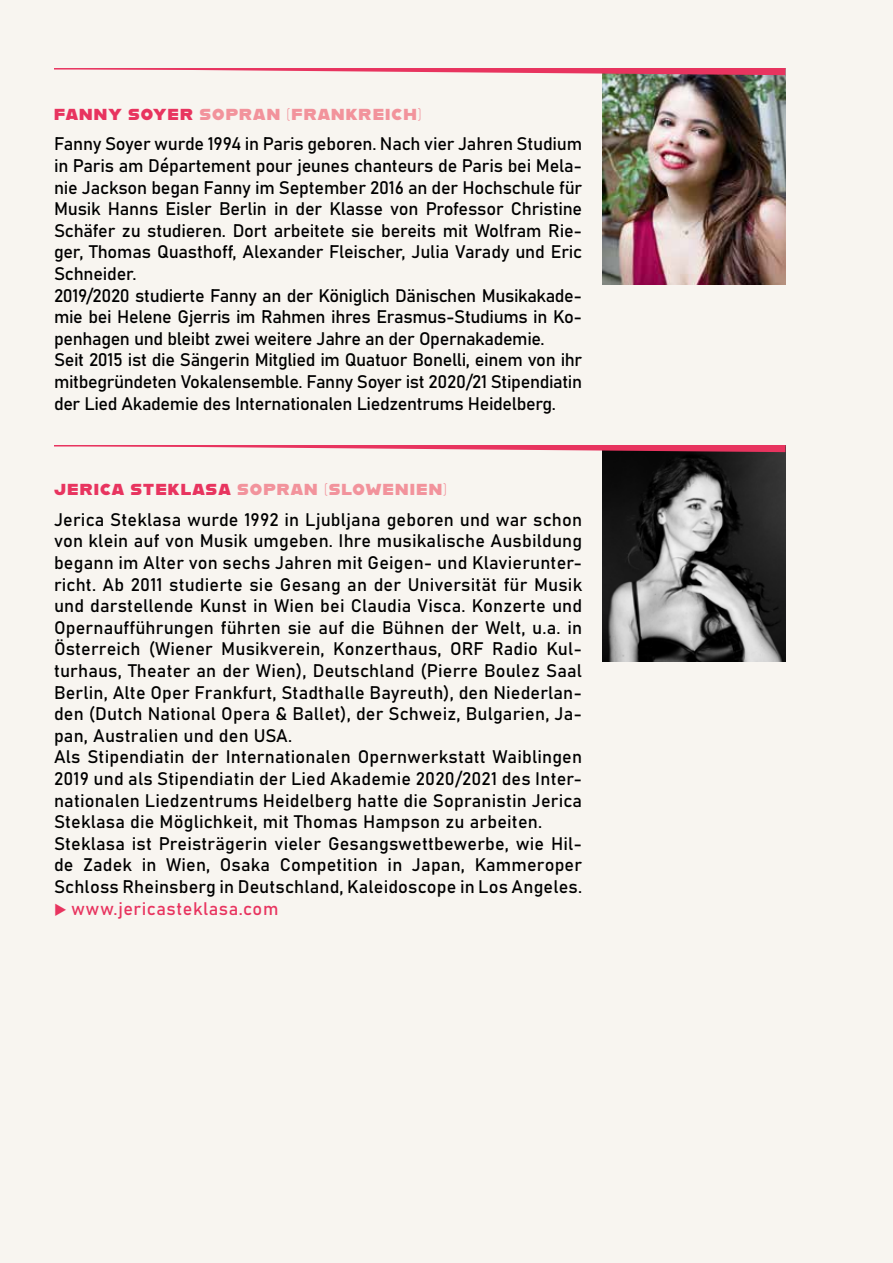
<style>
.page{position:relative;width:893px;height:1263px;background:#f8f5f0}
.page>*{position:absolute;margin:0;border:0;box-sizing:border-box;transform-origin:0 0}
.t1{font:18px/21.6px "Bahnschrift";letter-spacing:.01em;color:#000}
.t2{font:18px/21.6px "Bahnschrift";letter-spacing:-.02em;color:#000}
.t3{font:18px "Bahnschrift";letter-spacing:.03em;color:#e8345f}
.t4{font:15.9px "Alfarn";letter-spacing:.07em;color:#f2939c}
.s1{color:#e8345f}
</style>
<div class="page">
<img style="left:603px;top:75px;width:182px;height:210px">
<img style="left:603px;top:452px;width:182px;height:210px">
<svg style="left:54px;top:68px;width:731px;height:7px"></svg>
<svg style="left:54px;top:445px;width:731px;height:7px"></svg>
<p class="t4" style="left:54px;top:105px;width:369px"><span class="s1">FANNY SOYER</span> SOPRAN (FRANKREICH)</p>
<p class="t2" style="left:54px;top:133px;width:530px">Fanny Soyer wurde 1994 in Paris geboren. Nach vier Jahren Studium in Paris am Département pour jeunes chanteurs de Paris bei Mela&shy;nie Jackson began Fanny im September 2016 an der Hochschule für Musik Hanns Eisler Berlin in der Klasse von Professor Christine Schäfer zu studieren. Dort arbeitete sie bereits mit Wolfram Rie&shy;ger, Thomas Quasthoff, Alexander Fleischer, Julia Varady und Eric Schneider.<br>2019/2020 studierte Fanny an der Königlich Dänischen Musikakade&shy;mie bei Helene Gjerris im Rahmen ihres Erasmus-Studiums in Ko&shy;penhagen und bleibt zwei weitere Jahre an der Opernakademie.<br>Seit 2015 ist die Sängerin Mitglied im Quatuor Bonelli, einem von ihr mitbegründeten Vokalensemble. Fanny Soyer ist 2020/21 Stipendiatin der Lied Akademie des Internationalen Liedzentrums Heidelberg.</p>
<p class="t4" style="left:54px;top:480px;width:394px"><span class="s1">JERICA STEKLASA</span> SOPRAN (SLOWENIEN)</p>
<p class="t1" style="left:54px;top:508px;width:530px">Jerica Steklasa wurde 1992 in Ljubljana geboren und war schon von klein auf von Musik umgeben. Ihre musikalische Ausbildung begann im Alter von sechs Jahren mit Geigen- und Klavierunter&shy;richt. Ab 2011 studierte sie Gesang an der Universität für Musik und darstellende Kunst in Wien bei Claudia Visca. Konzerte und Opernaufführungen führten sie auf die Bühnen der Welt, u.a. in Österreich (Wiener Musikverein, Konzerthaus, ORF Radio Kul&shy;turhaus, Theater an der Wien), Deutschland (Pierre Boulez Saal Berlin, Alte Oper Frankfurt, Stadthalle Bayreuth), den Niederlan&shy;den (Dutch National Opera &amp; Ballet), der Schweiz, Bulgarien, Ja&shy;pan, Australien und den USA.<br>Als Stipendiatin der Internationalen Opernwerkstatt Waiblingen 2019 und als Stipendiatin der Lied Akademie 2020/2021 des Inter&shy;nationalen Liedzentrums Heidelberg hatte die Sopranistin Jerica Steklasa die Möglichkeit, mit Thomas Hampson zu arbeiten.<br>Steklasa ist Preisträgerin vieler Gesangswettbewerbe, wie Hil&shy;de Zadek in Wien, Osaka Competition in Japan, Kammeroper Schloss Rheinsberg in Deutschland, Kaleidoscope in Los Angeles.</p>
<p class="t3" style="left:54px;top:897px;width:226px">◆ www.jericasteklasa.com</p>
</div>
